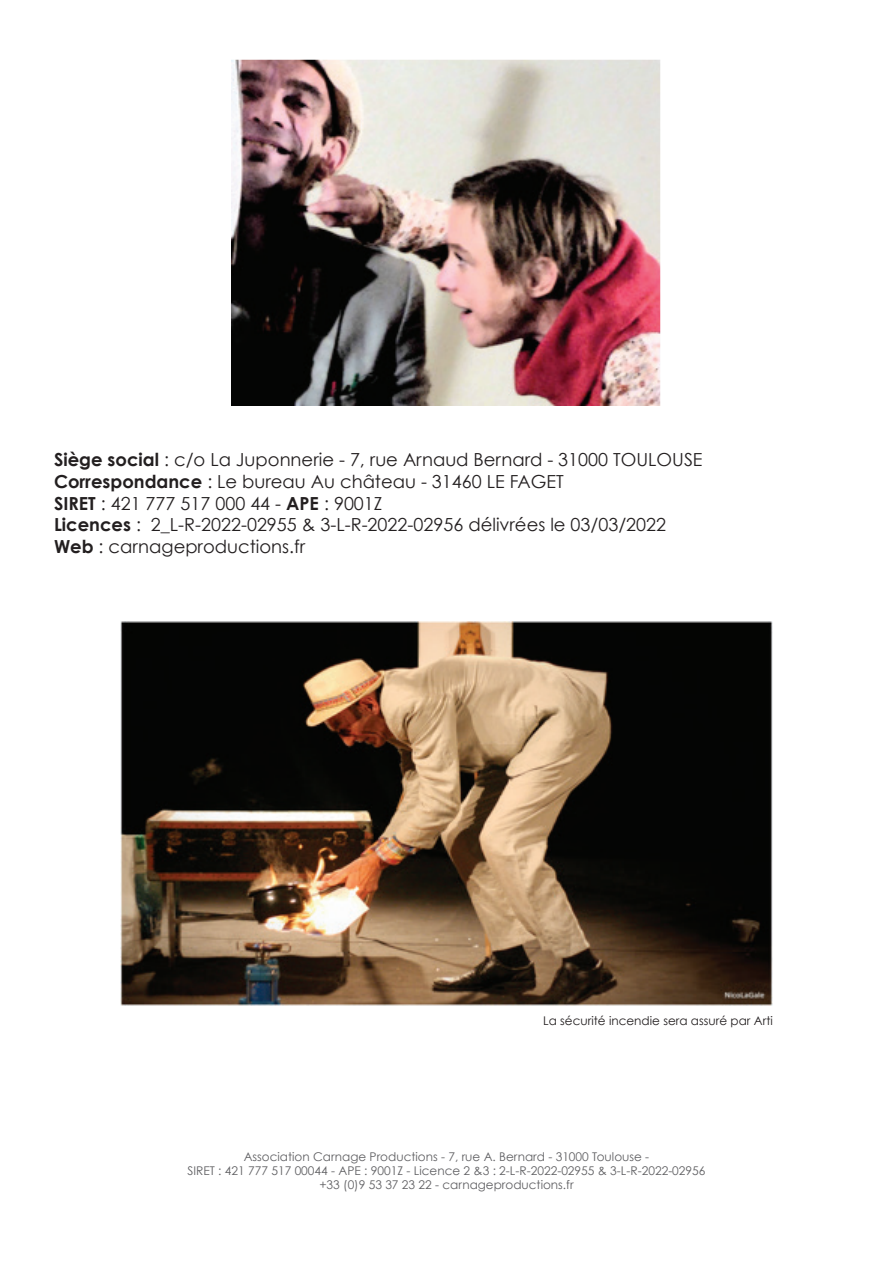
<style>
.page{position:relative;width:893px;height:1263px;background:#fff}
.page>*{position:absolute;margin:0;border:0;box-sizing:border-box;transform-origin:0 0}
.t1{font:18px/21.6px "Century Gothic";color:#231f20}
.t2{font:12px/14.4px "Century Gothic";color:#5f5f62;text-align:center}
.t3{font:12px "Century Gothic";color:#231f20}
.s1{font-weight:700}
</style>
<div class="page">
<img style="left:232px;top:59px;width:429px;height:346px">
<img style="left:120px;top:622px;width:653px;height:384px">
<p class="t1" style="left:54px;top:449px;width:650px"><span class="s1">Siège social</span> : c/o La Juponnerie - 7, rue Arnaud Bernard - 31000 TOULOUSE <span class="s1">Correspondance</span> : Le bureau Au château - 31460 LE FAGET<br><span class="s1">SIRET</span> : 421 777 517 000 44 - <span class="s1">APE</span> : 9001Z<br><span class="s1">Licences</span> : 2_L-R-2022-02955 &amp; 3-L-R-2022-02956 délivrées le 03/03/2022<br><span class="s1">Web</span> : carnageproductions.fr</p>
<p class="t3" style="left:543px;top:1013px;width:231px">La sécurité incendie sera assuré par Arti</p>
<p class="t2" style="left:187px;top:1149px;width:520px">Association Carnage Productions - 7, rue A. Bernard - 31000 Toulouse -<br>SIRET : 421 777 517 00044 - APE : 9001Z - Licence 2 &amp;3 : 2-L-R-2022-02955 &amp; 3-L-R-2022-02956 +33 (0)9 53 37 23 22 - carnageproductions.fr</p>
</div>
